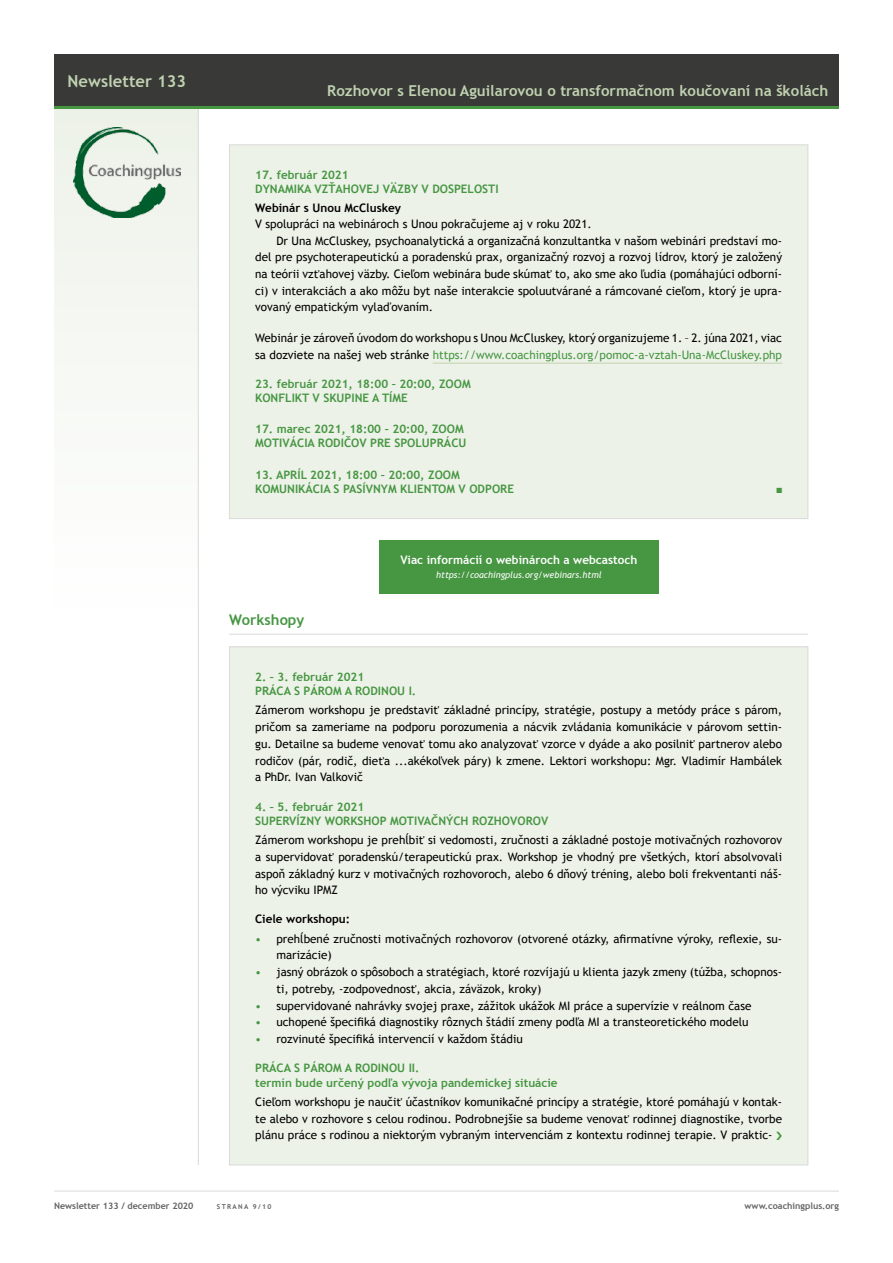
<style>
.page{position:relative;width:893px;height:1263px;background:#fff}
.page>*{position:absolute;margin:0;border:0;box-sizing:border-box;transform-origin:0 0}
.t1{font:700 16.5px "Trebuchet MS";color:#c0d2b0}
.t2{font:700 15px "Trebuchet MS";color:#c0d2b0}
.t3{font:700 14.7px "Trebuchet MS";color:#469642}
.t4{font:11.7px/16.8px "Trebuchet MS";color:#000}
.t5{font:700 11.7px/14.1px "Trebuchet MS";color:#469642}
.t6{font:700 11.7px "Trebuchet MS";color:#000}
.t7{font:700 11.7px "Trebuchet MS";color:#fff}
.t8{font:700 9px "Trebuchet MS";color:#646363}
.t9{font:italic 9px "Trebuchet MS";color:#fff}
.t10{font:7.5px "Zapf Dingbats ITC";color:#469642}
.t11{font:700 6.75px "Trebuchet MS";letter-spacing:.2em;color:#646363}
.s1{color:#469642}
</style>
<div class="page">
<div style="left:54px;top:106px;width:145px;height:525px;background:#f7f9f6"></div>
<hr style="left:54px;top:1191px;width:785px;height:1px;background:#dadada">
<hr style="left:198px;top:108px;width:1px;height:1057px;background:#dadada">
<div style="left:54px;top:54px;width:785px;height:53px;background:#393938"></div>
<hr style="left:54px;top:106px;width:785px;height:3px;background:#469642">
<img style="left:74px;top:127px;width:106px;height:91px">
<div style="left:229px;top:145px;width:579px;height:374px;background:#edf2e8"></div>
<hr style="left:433px;top:363px;width:349px;height:1px;background:#c0d2b0">
<div style="left:229px;top:647px;width:579px;height:518px;background:#edf2e8"></div>
<hr style="left:229px;top:634px;width:579px;height:1px;background:#dadada">
<div style="left:379px;top:540px;width:280px;height:53px;background:#469642"></div>
<h1 class="t1" style="left:68px;top:70px;width:120px">Newsletter 133</h1>
<p class="t2" style="left:327px;top:81px;width:503px">Rozhovor s Elenou Aguilarovou o transformačnom koučovaní na školách</p>
<p class="t5" style="left:255px;top:168px;width:245px">17. február 2021<br>DYNAMIKA VZŤAHOVEJ VÄZBY V DOSPELOSTI</p>
<p class="t6" style="left:255px;top:200px;width:147px">Webinár s Unou McCluskey</p>
<p class="t4" style="left:255px;top:216px;width:338px">V spolupráci na webinároch s Unou pokračujeme aj v roku 2021.</p>
<p class="t4" style="left:276px;top:233px;width:507px">Dr Una McCluskey, psychoanalytická a organizačná konzultantka v našom webinári predstaví mo-</p>
<p class="t4" style="left:255px;top:249px;width:528px">del pre psychoterapeutickú a poradenskú prax, organizačný rozvoj a rozvoj lídrov, ktorý je založený</p>
<p class="t4" style="left:255px;top:266px;width:528px">na teórii vzťahovej väzby. Cieľom webinára bude skúmať to, ako sme ako ľudia (pomáhajúci odborní-</p>
<p class="t4" style="left:255px;top:282px;width:528px">ci) v interakciách a ako môžu byt naše interakcie spoluutvárané a rámcované cieľom, ktorý je upra-</p>
<p class="t4" style="left:255px;top:299px;width:180px">vovaný empatickým vylaďovaním.</p>
<p class="t4" style="left:255px;top:330px;width:528px">Webinár je zároveň úvodom do workshopu s Unou McCluskey, ktorý organizujeme 1. – 2. júna 2021, viac sa dozviete na našej web stránke <span class="s1">https://www.coachingplus.org/pomoc-a-vztah-Una-McCluskey.php</span></p>
<p class="t5" style="left:255px;top:377px;width:217px">23. február 2021, 18:00 – 20:00, ZOOM<br>KONFLIKT V SKUPINE A TÍME</p>
<p class="t5" style="left:255px;top:422px;width:213px">17. marec 2021, 18:00 – 20:00, ZOOM<br>MOTIVÁCIA RODIČOV PRE SPOLUPRÁCU</p>
<p class="t5" style="left:255px;top:468px;width:260px">13. APRÍL 2021, 18:00 – 20:00, ZOOM<br>KOMUNIKÁCIA S PASÍVNYM KLIENTOM V ODPORE</p>
<p class="t10" style="left:776px;top:487px;width:7px">■</p>
<p class="t3" style="left:229px;top:611px;width:77px">Workshopy</p>
<p class="t7" style="left:400px;top:553px;width:238px">Viac informácií o webinároch a webcastoch</p>
<p class="t9" style="left:436px;top:569px;width:167px">https://coachingplus.org/webinars.html</p>
<p class="t5" style="left:255px;top:670px;width:163px">2. – 3. február 2021<br>PRÁCA S PÁROM A RODINOU I.</p>
<p class="t4" style="left:255px;top:702px;width:528px;text-align:justify">Zámerom workshopu je predstaviť základné princípy, stratégie, postupy a metódy práce s párom, pričom sa zameriame na podporu porozumenia a nácvik zvládania komunikácie v párovom settin&shy;gu. Detailne sa budeme venovať tomu ako analyzovať vzorce v dyáde a ako posilniť partnerov alebo rodičov (pár, rodič, dieťa ...akékoľvek páry) k zmene. Lektori workshopu: Mgr. Vladimír Hambálek a PhDr. Ivan Valkovič</p>
<p class="t5" style="left:255px;top:799px;width:295px">4. – 5. február 2021<br>SUPERVÍZNY WORKSHOP MOTIVAČNÝCH ROZHOVOROV</p>
<p class="t4" style="left:255px;top:832px;width:528px;text-align:justify">Zámerom workshopu je prehĺbiť si vedomosti, zručnosti a základné postoje motivačných rozhovorov a supervidovať poradenskú/terapeutickú prax. Workshop je vhodný pre všetkých, ktorí absolvovali aspoň základný kurz v motivačných rozhovoroch, alebo 6 dňový tréning, alebo boli frekventanti náš&shy;ho výcviku IPMZ</p>
<p class="t6" style="left:255px;top:912px;width:96px">Ciele workshopu:</p>
<p class="t4" style="left:276px;top:930px;width:507px;text-indent:-21px"><span class="s1">•</span> prehĺbené zručnosti motivačných rozhovorov (otvorené otázky, afirmatívne výroky, reflexie, su&shy;marizácie)</p>
<p class="t4" style="left:276px;top:964px;width:507px;text-indent:-21px"><span class="s1">•</span> jasný obrázok o spôsoboch a stratégiach, ktoré rozvíjajú u klienta jazyk zmeny (túžba, schopnos&shy;ti, potreby, -zodpovednosť, akcia, záväzok, kroky)</p>
<p class="t4" style="left:255px;top:997px;width:498px"><span class="s1">•</span> supervidované nahrávky svojej praxe, zážitok ukážok MI práce a supervízie v reálnom čase</p>
<p class="t4" style="left:255px;top:1014px;width:495px"><span class="s1">•</span> uchopené špecifiká diagnostiky rôznych štádií zmeny podľa MI a transteoretického modelu</p>
<p class="t4" style="left:255px;top:1031px;width:269px"><span class="s1">•</span> rozvinuté špecifiká intervencií v každom štádiu</p>
<p class="t5" style="left:255px;top:1061px;width:304px">PRÁCA S PÁROM A RODINOU II.<br>termín bude určený podľa vývoja pandemickej situácie</p>
<p class="t4" style="left:255px;top:1093px;width:528px;text-align:justify">Cieľom workshopu je naučiť účastníkov komunikačné princípy a stratégie, ktoré pomáhajú v kontak&shy;te alebo v rozhovore s celou rodinou. Podrobnejšie sa budeme venovať rodinnej diagnostike, tvorbe plánu práce s rodinou a niektorým vybraným intervenciám z kontextu rodinnej terapie. V praktic-</p>
<p class="t8" style="left:54px;top:1200px;width:141px">Newsletter 133 / december 2020</p>
<p class="t11" style="left:217px;top:1202px;width:56px">STRANA 9/10</p>
<p class="t8" style="left:745px;top:1200px;width:96px">www.coachingplus.org</p>
</div>
